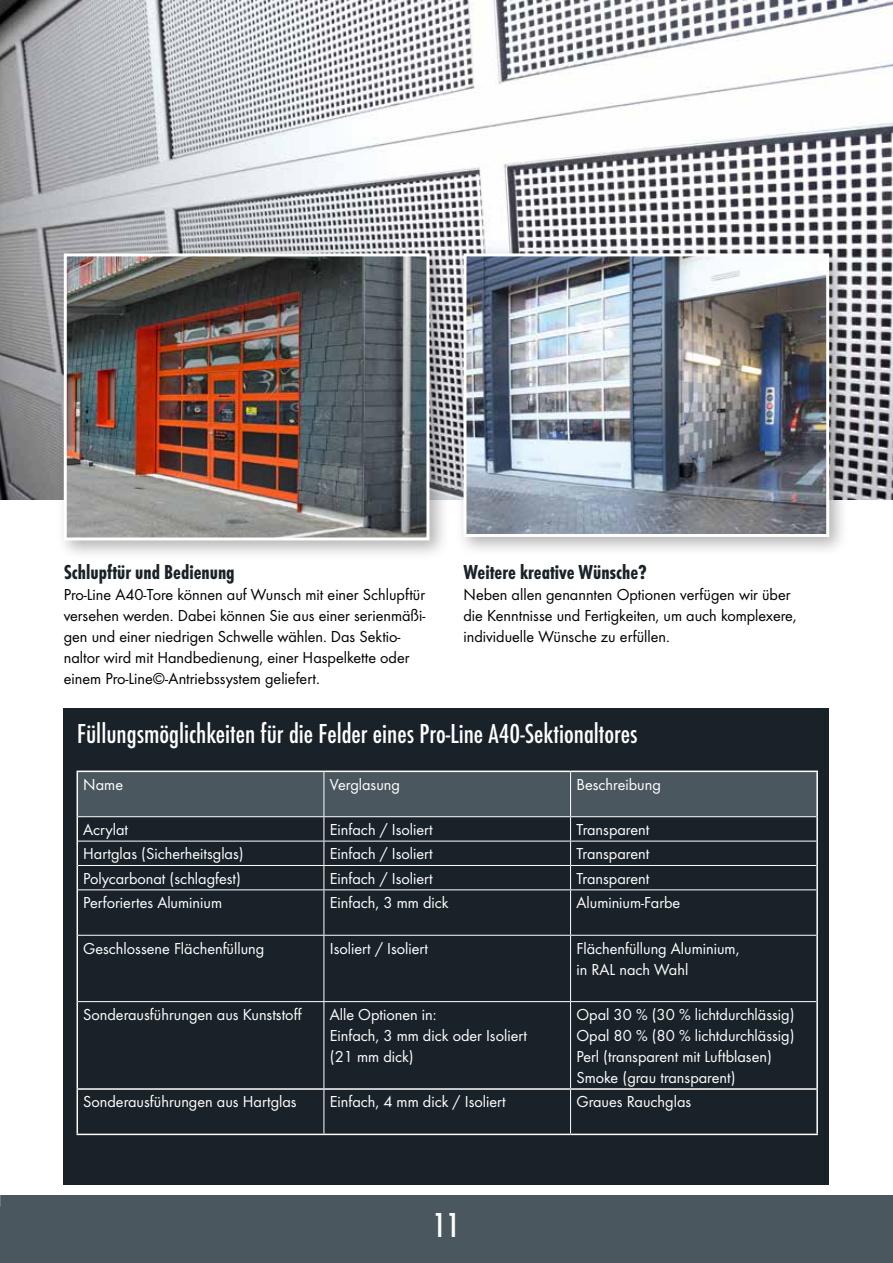
<style>
.page{position:relative;width:893px;height:1263px;background:#fff}
.page>*{position:absolute;margin:0;border:0;box-sizing:border-box;transform-origin:0 0}
.t1{font:500 36px "Futura Con";color:#fff}
.t2{font:500 28.5px "Futura Con";color:#fff}
.t3{font:700 21px "Futura Con";color:#192228}
.t4{font:16.5px/21px "Futura Boo";color:#fff}
.t5{font:16.5px/21px "Futura Boo";color:#000}
</style>
<div class="page">
<div style="left:0;top:1195px;width:893px;height:68px;background:#4b575f"></div>
<img style="left:0;top:0;width:893px;height:500px">
<div style="left:455px;top:245px;width:394px;height:312px;background:#000;opacity:.3"></div>
<img style="left:467px;top:257px;width:358px;height:276px">
<div style="left:463px;top:253px;width:366px;height:284px;border:3px solid #fff"></div>
<div style="left:64px;top:708px;width:765px;height:476px;background:#192228"></div>
<div style="left:55px;top:245px;width:395px;height:315px;background:#000;opacity:.3"></div>
<img style="left:68px;top:257px;width:357px;height:279px">
<div style="left:64px;top:253px;width:365px;height:287px;border:3px solid #fff"></div>
<hr style="left:77px;top:770px;width:247px;height:2px;background:#fff">
<hr style="left:324px;top:770px;width:247px;height:2px;background:#fff">
<hr style="left:571px;top:770px;width:247px;height:2px;background:#fff">
<hr style="left:816px;top:772px;width:2px;height:45px;background:#fff">
<hr style="left:816px;top:817px;width:2px;height:24px;background:#fff">
<hr style="left:816px;top:841px;width:2px;height:24px;background:#fff">
<hr style="left:816px;top:865px;width:2px;height:25px;background:#fff">
<hr style="left:77px;top:890px;width:1px;height:45px;background:#fff">
<hr style="left:816px;top:890px;width:2px;height:45px;background:#fff">
<hr style="left:77px;top:935px;width:1px;height:66px;background:#fff">
<hr style="left:816px;top:935px;width:2px;height:66px;background:#fff">
<hr style="left:77px;top:1001px;width:1px;height:87px;background:#fff">
<hr style="left:816px;top:1001px;width:2px;height:87px;background:#fff">
<hr style="left:77px;top:1088px;width:247px;height:2px;background:#fff">
<hr style="left:77px;top:1090px;width:1px;height:43px;background:#fff">
<hr style="left:324px;top:1088px;width:247px;height:2px;background:#fff">
<hr style="left:571px;top:1088px;width:247px;height:2px;background:#fff">
<hr style="left:816px;top:1090px;width:2px;height:43px;background:#fff">
<hr style="left:77px;top:1133px;width:247px;height:2px;background:#fff">
<hr style="left:324px;top:1133px;width:247px;height:2px;background:#fff">
<hr style="left:571px;top:1133px;width:247px;height:2px;background:#fff">
<svg style="left:77px;top:771px;width:740px;height:119px"></svg>
<hr style="left:78px;top:889px;width:246px;height:1px;background:#fff">
<hr style="left:324px;top:889px;width:247px;height:1px;background:#fff">
<hr style="left:324px;top:890px;width:1px;height:45px;background:#fff">
<hr style="left:571px;top:889px;width:245px;height:1px;background:#fff">
<hr style="left:570px;top:890px;width:1px;height:45px;background:#fff">
<hr style="left:78px;top:935px;width:246px;height:1px;background:#fff">
<hr style="left:324px;top:935px;width:247px;height:1px;background:#fff">
<hr style="left:324px;top:935px;width:1px;height:66px;background:#fff">
<hr style="left:571px;top:935px;width:245px;height:1px;background:#fff">
<hr style="left:570px;top:935px;width:1px;height:66px;background:#fff">
<hr style="left:78px;top:1001px;width:246px;height:1px;background:#fff">
<hr style="left:324px;top:1001px;width:247px;height:1px;background:#fff">
<hr style="left:324px;top:1002px;width:1px;height:86px;background:#fff">
<hr style="left:571px;top:1001px;width:245px;height:1px;background:#fff">
<hr style="left:570px;top:1002px;width:1px;height:86px;background:#fff">
<hr style="left:324px;top:1090px;width:1px;height:43px;background:#fff">
<hr style="left:570px;top:1090px;width:1px;height:43px;background:#fff">
<p class="t3" style="left:64px;top:560px;width:172px">Schlupftür und Bedienung</p>
<p class="t5" style="left:64px;top:584px;width:363px">Pro-Line A40-Tore können auf Wunsch mit einer Schlupftür versehen werden. Dabei können Sie aus einer serienmäßi&shy;gen und einer niedrigen Schwelle wählen. Das Sektio&shy;naltor wird mit Handbedienung, einer Haspelkette oder einem Pro-Line©-Antriebssystem geliefert.</p>
<p class="t3" style="left:463px;top:560px;width:185px">Weitere kreative Wünsche?</p>
<p class="t5" style="left:463px;top:584px;width:335px">Neben allen genannten Optionen verfügen wir über die Kenntnisse und Fertigkeiten, um auch komplexere, individuelle Wünsche zu erfüllen.</p>
<h2 class="t2" style="left:77px;top:717px;width:562px">Füllungsmöglichkeiten für die Felder eines Pro-Line A40-Sektionaltores</h2>
<p class="t4" style="left:83px;top:774px;width:41px">Name</p>
<p class="t4" style="left:330px;top:774px;width:72px">Verglasung</p>
<p class="t4" style="left:577px;top:774px;width:86px">Beschreibung</p>
<p class="t4" style="left:83px;top:819px;width:46px">Acrylat</p>
<p class="t4" style="left:330px;top:819px;width:105px">Einfach / Isoliert</p>
<p class="t4" style="left:576px;top:819px;width:74px">Transparent</p>
<p class="t4" style="left:83px;top:843px;width:162px">Hartglas (Sicherheitsglas)</p>
<p class="t4" style="left:330px;top:843px;width:105px">Einfach / Isoliert</p>
<p class="t4" style="left:576px;top:843px;width:74px">Transparent</p>
<p class="t4" style="left:83px;top:868px;width:159px">Polycarbonat (schlagfest)</p>
<p class="t4" style="left:330px;top:868px;width:105px">Einfach / Isoliert</p>
<p class="t4" style="left:576px;top:868px;width:74px">Transparent</p>
<p class="t4" style="left:83px;top:892px;width:140px">Perforiertes Aluminium</p>
<p class="t4" style="left:330px;top:892px;width:120px">Einfach, 3 mm dick</p>
<p class="t4" style="left:576px;top:892px;width:105px">Aluminium-Farbe</p>
<p class="t4" style="left:83px;top:937px;width:183px">Geschlossene Flächenfüllung</p>
<p class="t4" style="left:330px;top:937px;width:100px">Isoliert / Isoliert</p>
<p class="t4" style="left:576px;top:937px;width:164px">Flächenfüllung Aluminium, in RAL nach Wahl</p>
<p class="t4" style="left:83px;top:1004px;width:220px">Sonderausführungen aus Kunststoff</p>
<p class="t4" style="left:330px;top:1004px;width:199px">Alle Optionen in:<br>Einfach, 3 mm dick oder Isoliert (21 mm dick)</p>
<p class="t4" style="left:576px;top:1004px;width:220px">Opal 30 % (30 % lichtdurchlässig)<br>Opal 80 % (80 % lichtdurchlässig)<br>Perl (transparent mit Luftblasen)<br>Smoke (grau transparent)</p>
<p class="t4" style="left:83px;top:1091px;width:215px">Sonderausführungen aus Hartglas</p>
<p class="t4" style="left:330px;top:1091px;width:178px">Einfach, 4 mm dick / Isoliert</p>
<p class="t4" style="left:576px;top:1091px;width:116px">Graues Rauchglas</p>
<h1 class="t1" style="left:433px;top:1205px;width:29px">11</h1>
</div>
